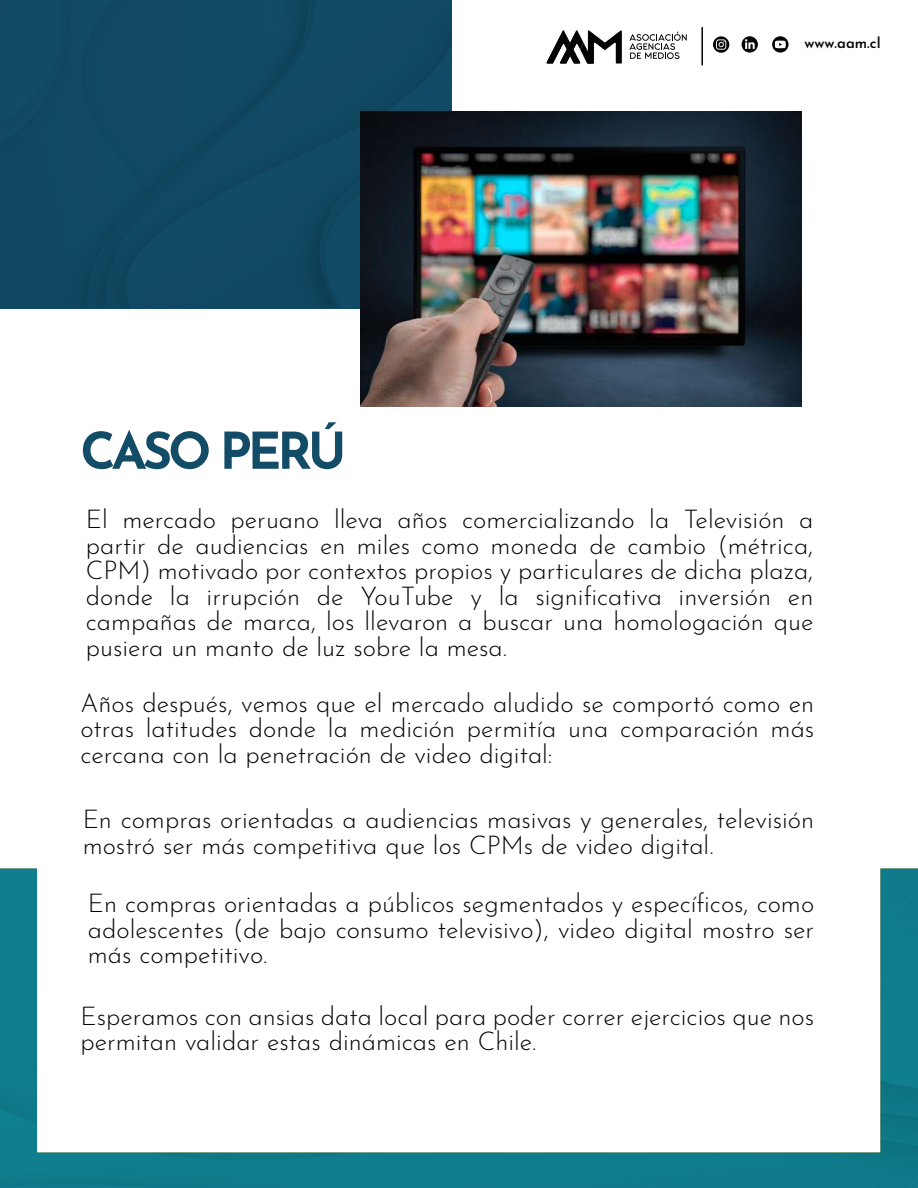
<style>
.page{position:relative;width:918px;height:1188px;background:#fff}
.page>*{position:absolute;margin:0;border:0;box-sizing:border-box;transform-origin:0 0}
.t1{font:700 50.55px "Josefin Sans";letter-spacing:-.08em;color:#134c67}
.t2{font:300 25.5px/25.5px "Josefin Sans";color:#040503;text-align:justify}
.t3{font:600 14.85px "Josefin Sans";color:#040503}
</style>
<div class="page">
<div style="left:0;top:0;width:451px;height:308px;background:#114964"></div>
<img style="left:0;top:868px;width:918px;height:320px">
<hr style="left:701px;top:27px;width:2px;height:38px;background:#040503">
<svg style="left:629px;top:32px;width:58px;height:27px"></svg>
<svg style="left:546px;top:30px;width:76px;height:34px"></svg>
<svg style="left:713px;top:36px;width:16px;height:17px"></svg>
<svg style="left:772px;top:36px;width:17px;height:17px"></svg>
<svg style="left:742px;top:36px;width:16px;height:17px"></svg>
<img style="left:361px;top:111px;width:440px;height:295px">
<h1 class="t1" style="left:80px;top:413px;width:267px">CASO PERÚ</h1>
<p class="t3" style="left:805px;top:31px;width:78px">www.aam.cl</p>
<p class="t2" style="left:86px;top:504px;width:729px">El mercado peruano lleva años comercializando la Televisión a partir de audiencias en miles como moneda de cambio (métrica, CPM) motivado por contextos propios y particulares de dicha plaza, donde la irrupción de YouTube y la significativa inversión en campañas de marca, los llevaron a buscar una homologación que pusiera un manto de luz sobre la mesa.</p>
<p class="t2" style="left:80px;top:688px;width:735px">Años después, vemos que el mercado aludido se comportó como en otras latitudes donde la medición permitía una comparación más cercana con la penetración de video digital:</p>
<p class="t2" style="left:83px;top:804px;width:733px">En compras orientadas a audiencias masivas y generales, televisión mostró ser más competitiva que los CPMs de video digital.</p>
<p class="t2" style="left:88px;top:888px;width:728px">En compras orientadas a públicos segmentados y específicos, como adolescentes (de bajo consumo televisivo), video digital mostro ser más competitivo.</p>
<p class="t2" style="left:80px;top:1001px;width:735px">Esperamos con ansias data local para poder correr ejercicios que nos permitan validar estas dinámicas en Chile.</p>
</div>
